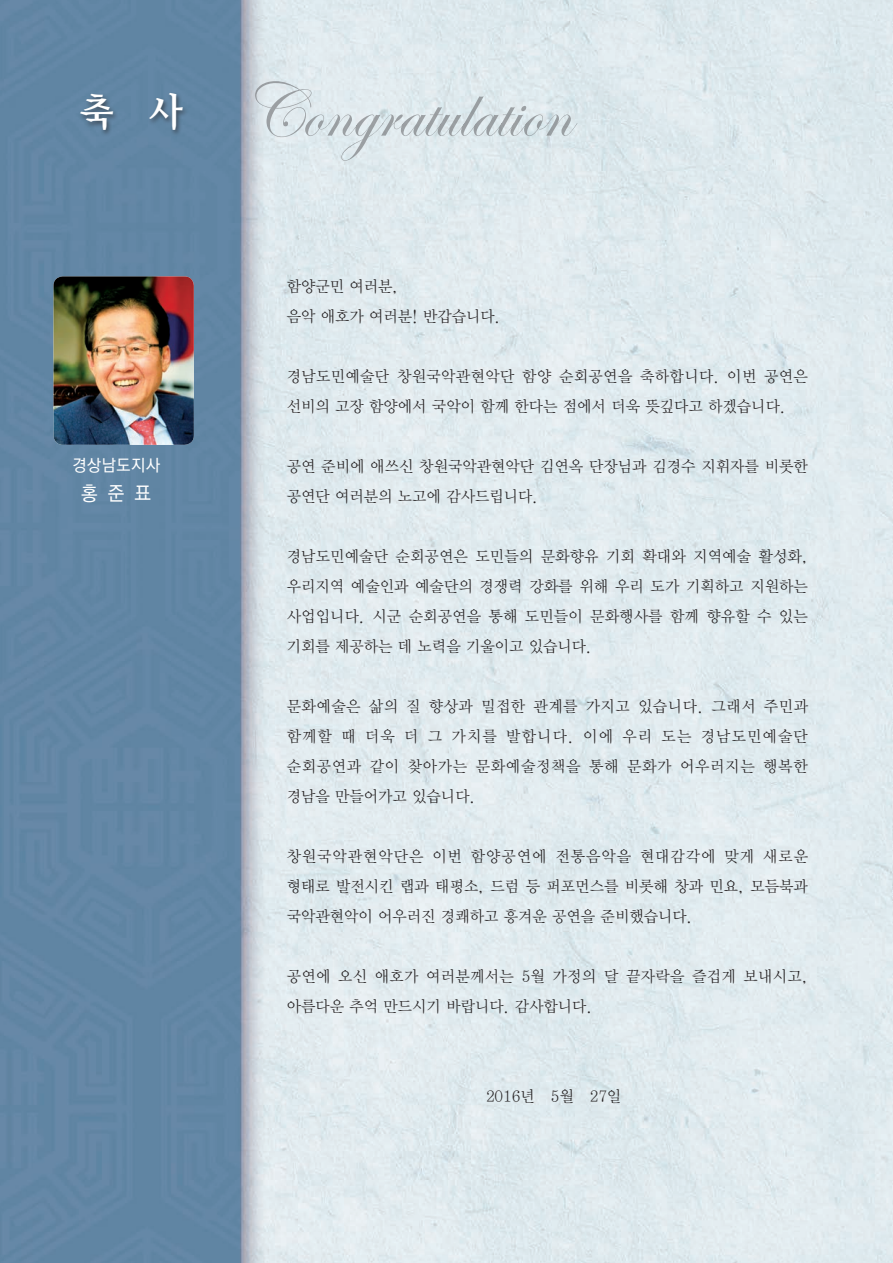
<style>
.page{position:relative;width:893px;height:1263px;background:#fff}
.page>*{position:absolute;margin:0;border:0;box-sizing:border-box;transform-origin:0 0}
.t1{font:40.5px "YDI Chung M";color:#fff;scale:.95 1}
.t2{font:19.5px "YGO530";color:#fff;scale:.95 1}
.t3{font:16.5px "YGO530";letter-spacing:.04em;color:#fff;scale:.95 1}
.t4{font:15.75px/30px "YDIY Mj O320";color:#231f20;text-align:justify}
.t5{font:15.75px/30px "YDIY Mj O320";letter-spacing:.025em;color:#231f20}
.t6{font:15.75px/30px "YDIY Mj O320";letter-spacing:.02em;color:#231f20}
</style>
<div class="page">
<img style="left:0;top:0;width:893px;height:1263px">
<svg style="left:255px;top:81px;width:322px;height:80px;background:#d8e2e6"></svg>
<img style="left:54px;top:276px;width:140px;height:169px">
<div style="left:79px;top:92px;width:110px;height:45px;background:#231f20;opacity:.6"></div>
<h1 class="t1" style="left:77px;top:93px;width:111px">축 사</h1>
<p class="t3" style="left:72px;top:457px;width:94px">경상남도지사</p>
<p class="t2" style="left:81px;top:483px;width:75px">홍 준 표</p>
<p class="t4" style="left:287px;top:271px;width:215px">함양군민 여러분,<br>음악 애호가 여러분! 반갑습니다.</p>
<p class="t5" style="left:287px;top:361px;width:523px">경남도민예술단 창원국악관현악단 함양 순회공연을 축하합니다. 이번 공연은 선비의 고장 함양에서 국악이 함께 한다는 점에서 더욱 뜻깊다고 하겠습니다.</p>
<p class="t4" style="left:287px;top:451px;width:523px">공연 준비에 애쓰신 창원국악관현악단 김연옥 단장님과 김경수 지휘자를 비롯한 공연단 여러분의 노고에 감사드립니다.</p>
<p class="t4" style="left:287px;top:541px;width:523px">경남도민예술단 순회공연은 도민들의 문화향유 기회 확대와 지역예술 활성화, 우리지역 예술인과 예술단의 경쟁력 강화를 위해 우리 도가 기획하고 지원하는 사업입니다. 시군 순회공연을 통해 도민들이 문화행사를 함께 향유할 수 있는 기회를 제공하는 데 노력을 기울이고 있습니다.</p>
<p class="t4" style="left:287px;top:691px;width:523px">문화예술은 삶의 질 향상과 밀접한 관계를 가지고 있습니다. 그래서 주민과 함께할 때 더욱 더 그 가치를 발합니다. 이에 우리 도는 경남도민예술단 순회공연과 같이 찾아가는 문화예술정책을 통해 문화가 어우러지는 행복한 경남을 만들어가고 있습니다.</p>
<p class="t4" style="left:287px;top:842px;width:523px">창원국악관현악단은 이번 함양공연에 전통음악을 현대감각에 맞게 새로운 형태로 발전시킨 랩과 태평소, 드럼 등 퍼포먼스를 비롯해 창과 민요, 모듬북과 국악관현악이 어우러진 경쾌하고 흥겨운 공연을 준비했습니다.</p>
<p class="t6" style="left:287px;top:962px;width:523px">공연에 오신 애호가 여러분께서는 5월 가정의 달 끝자락을 즐겁게 보내시고, 아름다운 추억 만드시기 바랍니다. 감사합니다.</p>
<p class="t4" style="left:486px;top:1082px;width:137px">2016년 5월 27일</p>
</div>
